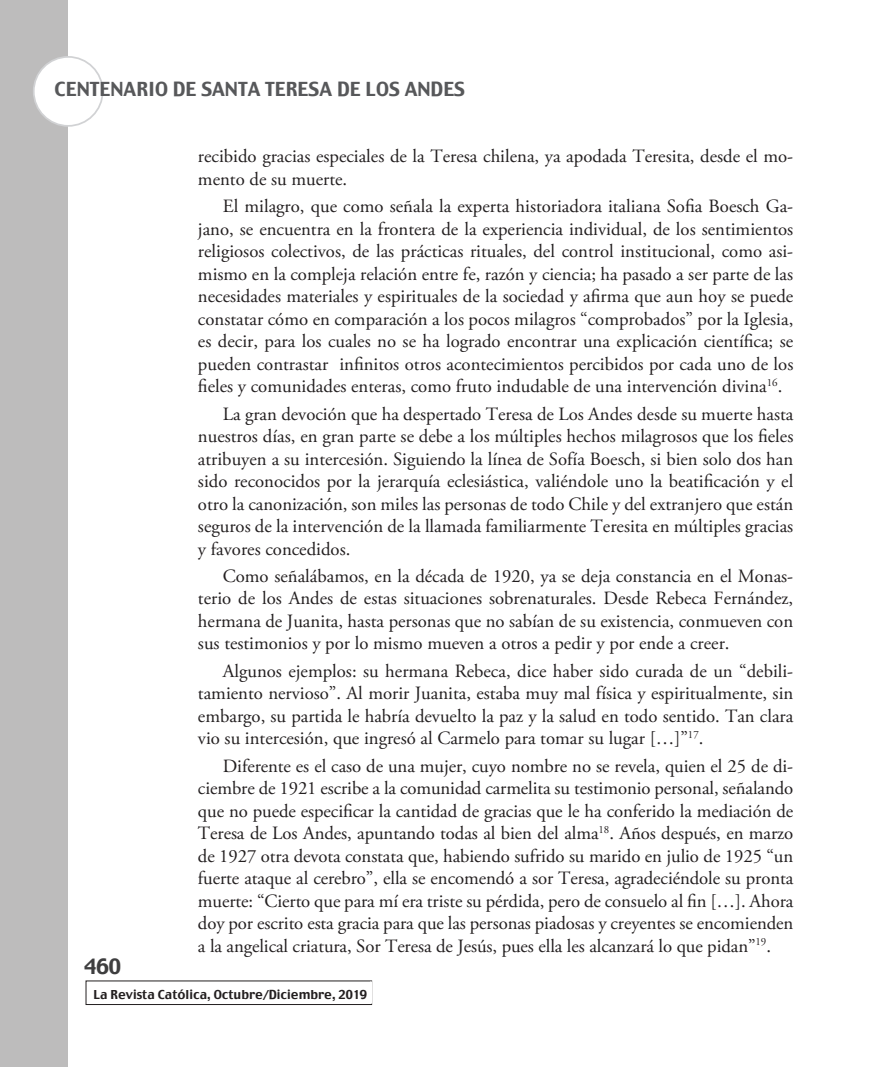
<style>
.page{position:relative;width:893px;height:1067px;background:#fff}
.page>*{position:absolute;margin:0;border:0;box-sizing:border-box;transform-origin:0 0}
.t1{font:21px "Charcoal";color:#3e3e3f}
.t2{font:19.25px "Charcoal";color:#57585a}
.Cuerpo{font:18.72px/22.4px "Adobe Garamond Pro";color:#231f20;text-align:justify}
.t3{font:12.25px "Charcoal";color:#231f20}
.s1{color:#fff}
</style>
<div class="page">
<div style="left:0;top:0;width:68px;height:1067px;background:#bdbcbc"></div>
<div style="left:86px;top:980px;width:286px;height:25px;border:1px solid #231f20"></div>
<hr style="left:370px;top:981px;width:2px;height:22px;background:#fff">
<div style="left:34px;top:57px;width:69px;height:69px;background:#fff;border-radius:50%"></div>
<div style="left:33px;top:56px;width:71px;height:71px;border:2px solid #d1d2d4;border-radius:50%"></div>
<p class="t2" style="left:55px;top:76px;width:412px">CENTENARIO DE SANTA TERESA DE LOS ANDES</p>
<p class="Cuerpo" style="left:198px;top:146px;width:597px">recibido gracias especiales de la Teresa chilena, ya apodada Teresita, desde el mo&shy;mento de su muerte.</p>
<p class="Cuerpo" style="left:198px;top:196px;width:597px;text-indent:25px">El milagro, que como señala la experta historiadora italiana Sofia Boesch Ga&shy;jano, se encuentra en la frontera de la experiencia individual, de los sentimientos religiosos colectivos, de las prácticas rituales, del control institucional, como asi&shy;mismo en la compleja relación entre fe, razón y ciencia; ha pasado a ser parte de las necesidades materiales y espirituales de la sociedad y afirma que aun hoy se puede constatar cómo en comparación a los pocos milagros “comprobados” por la Iglesia, es decir, para los cuales no se ha logrado encontrar una explicación científica; se pueden contrastar infinitos otros acontecimientos percibidos por cada uno de los fieles y comunidades enteras, como fruto indudable de una intervención divina<sup>16</sup>.</p>
<p class="Cuerpo" style="left:198px;top:403px;width:597px;text-indent:25px">La gran devoción que ha despertado Teresa de Los Andes desde su muerte hasta nuestros días, en gran parte se debe a los múltiples hechos milagrosos que los fieles atribuyen a su intercesión. Siguiendo la línea de Sofía Boesch, si bien solo dos han sido reconocidos por la jerarquía eclesiástica, valiéndole uno la beatificación y el otro la canonización, son miles las personas de todo Chile y del extranjero que están seguros de la intervención de la llamada familiarmente Teresita en múltiples gracias y favores concedidos.</p>
<p class="Cuerpo" style="left:198px;top:565px;width:597px;text-indent:25px">Como señalábamos, en la década de 1920, ya se deja constancia en el Monas&shy;terio de los Andes de estas situaciones sobrenaturales. Desde Rebeca Fernández, hermana de Juanita, hasta personas que no sabían de su existencia, conmueven con sus testimonios y por lo mismo mueven a otros a pedir y por ende a creer.</p>
<p class="Cuerpo" style="left:198px;top:660px;width:597px;text-indent:25px">Algunos ejemplos: su hermana Rebeca, dice haber sido curada de un “debili&shy;tamiento nervioso”. Al morir Juanita, estaba muy mal física y espiritualmente, sin embargo, su partida le habría devuelto la paz y la salud en todo sentido. Tan clara vio su intercesión, que ingresó al Carmelo para tomar su lugar […]”<sup>17</sup>.</p>
<p class="Cuerpo" style="left:198px;top:755px;width:597px;text-indent:25px">Diferente es el caso de una mujer, cuyo nombre no se revela, quien el 25 de di&shy;ciembre de 1921 escribe a la comunidad carmelita su testimonio personal, señalando que no puede especificar la cantidad de gracias que le ha conferido la mediación de Teresa de Los Andes, apuntando todas al bien del alma<sup>18</sup>. Años después, en marzo de 1927 otra devota constata que, habiendo sufrido su marido en julio de 1925 “un fuerte ataque al cerebro”, ella se encomendó a sor Teresa, agradeciéndole su pronta muerte: “Cierto que para mí era triste su pérdida, pero de consuelo al fin […]. Ahora doy por escrito esta gracia para que las personas piadosas y creyentes se encomienden a la angelical criatura, Sor Teresa de Jesús, pues ella les alcanzará lo que pidan”<sup>19</sup>.</p>
<p class="t1" style="left:84px;top:952px;width:38px">460</p>
<p class="t3" style="left:93px;top:986px;width:283px">La Revista Católica, Octubre/Diciembre, 2019<span class="s1">d</span></p>
</div>
